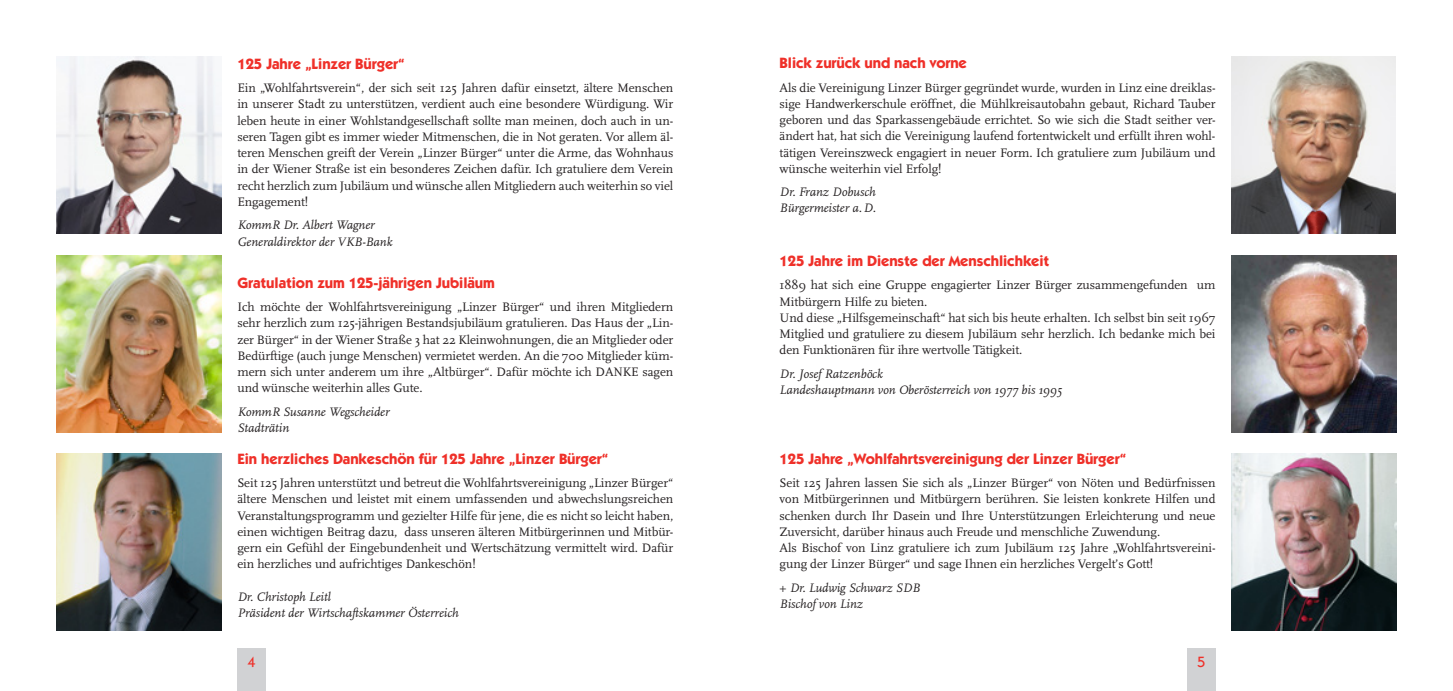
<style>
.page{position:relative;width:1453px;height:691px;background:#fff}
.page>*{position:absolute;margin:0;border:0;box-sizing:border-box;transform-origin:0 0}
.t1{font:700 15px "Itc Kabel";letter-spacing:-.005em;color:#ef3029}
.t2{font:500 15px "Itc Kabel";color:#ef3029}
.t3{font:12.75px/16.2px "Scala";letter-spacing:-.005em;color:#231f20;text-align:justify}
.t4{font:italic 12.75px/16.2px "Scala";letter-spacing:-.005em;color:#231f20}
</style>
<div class="page">
<div style="left:237px;top:648px;width:29px;height:43px;background:#d1d2d4"></div>
<div style="left:1187px;top:648px;width:28px;height:43px;background:#d1d2d4"></div>
<img style="left:57px;top:57px;width:164px;height:177px">
<img style="left:57px;top:255px;width:164px;height:177px">
<img style="left:57px;top:454px;width:164px;height:177px">
<img style="left:1231px;top:57px;width:165px;height:177px">
<img style="left:1231px;top:255px;width:165px;height:177px">
<img style="left:1231px;top:454px;width:165px;height:177px">
<p class="t1" style="left:237px;top:55px;width:169px">125 Jahre „Linzer Bürger“</p>
<p class="t3" style="left:237px;top:80px;width:437px">Ein „Wohlfahrtsverein“, der sich seit 125 Jahren dafür einsetzt, ältere Menschen in unserer Stadt zu unterstützen, verdient auch eine besondere Würdigung. Wir leben heute in einer Wohlstandgesellschaft sollte man meinen, doch auch in un&shy;seren Tagen gibt es immer wieder Mitmenschen, die in Not geraten. Vor allem äl&shy;teren Menschen greift der Verein „Linzer Bürger“ unter die Arme, das Wohnhaus in der Wiener Straße ist ein besonderes Zeichen dafür. Ich gratuliere dem Verein recht herzlich zum Jubiläum und wünsche allen Mitgliedern auch weiterhin so viel Engagement!</p>
<p class="t4" style="left:237px;top:217px;width:157px">KommR Dr. Albert Wagner<br>Generaldirektor der VKB-Bank</p>
<p class="t1" style="left:237px;top:274px;width:259px">Gratulation zum 125-jährigen Jubiläum</p>
<p class="t3" style="left:237px;top:299px;width:437px">Ich möchte der Wohlfahrtsvereinigung „Linzer Bürger“ und ihren Mitgliedern sehr herzlich zum 125-jährigen Bestandsjubiläum gratulieren. Das Haus der „Lin&shy;zer Bürger“ in der Wiener Straße 3 hat 22 Kleinwohnungen, die an Mitglieder oder Bedürftige (auch junge Menschen) vermietet werden. An die 700 Mitglieder küm&shy;mern sich unter anderem um ihre „Altbürger“. Dafür möchte ich DANKE sagen und wünsche weiterhin alles Gute.</p>
<p class="t4" style="left:237px;top:404px;width:154px">KommR Susanne Wegscheider<br>Stadträtin</p>
<p class="t1" style="left:237px;top:449px;width:373px">Ein herzliches Dankeschön für 125 Jahre „Linzer Bürger“</p>
<p class="t3" style="left:237px;top:475px;width:437px">Seit 125 Jahren unterstützt und betreut die Wohlfahrtsvereinigung „Linzer Bürger“ ältere Menschen und leistet mit einem umfassenden und abwechslungsreichen Veranstaltungsprogramm und gezielter Hilfe für jene, die es nicht so leicht haben, einen wichtigen Beitrag dazu, dass unseren älteren Mitbürgerinnen und Mitbür&shy;gern ein Gefühl der Eingebundenheit und Wertschätzung vermittelt wird. Dafür ein herzliches und aufrichtiges Dankeschön!</p>
<p class="t4" style="left:237px;top:589px;width:223px">Dr. Christoph Leitl<br>Präsident der Wirtschaftskammer Österreich</p>
<p class="t1" style="left:780px;top:54px;width:189px">Blick zurück und nach vorne</p>
<p class="t3" style="left:780px;top:80px;width:437px">Als die Vereinigung Linzer Bürger gegründet wurde, wurden in Linz eine dreiklas&shy;sige Handwerkerschule eröffnet, die Mühlkreisautobahn gebaut, Richard Tauber geboren und das Sparkassengebäude errichtet. So wie sich die Stadt seither ver&shy;ändert hat, hat sich die Vereinigung laufend fortentwickelt und erfüllt ihren wohl&shy;tätigen Vereinszweck engagiert in neuer Form. Ich gratuliere zum Jubiläum und wünsche weiterhin viel Erfolg!</p>
<p class="t4" style="left:780px;top:184px;width:98px">Dr. Franz Dobusch<br>Bürgermeister a.D.</p>
<p class="t1" style="left:780px;top:252px;width:271px">125 Jahre im Dienste der Menschlichkeit</p>
<p class="t3" style="left:780px;top:277px;width:437px;text-align:left">1889 hat sich eine Gruppe engagierter Linzer Bürger zusammengefunden um Mitbürgern Hilfe zu bieten.<br>Und diese „Hilfsgemeinschaft“ hat sich bis heute erhalten. Ich selbst bin seit 1967<br>Mitglied und gratuliere zu diesem Jubiläum sehr herzlich. Ich bedanke mich bei den Funktionären für ihre wertvolle Tätigkeit.</p>
<p class="t4" style="left:780px;top:366px;width:284px">Dr. Josef Ratzenböck<br>Landeshauptmann von Oberösterreich von 1977 bis 1995</p>
<p class="t1" style="left:780px;top:449px;width:348px">125 Jahre „Wohlfahrtsvereinigung der Linzer Bürger“</p>
<p class="t3" style="left:780px;top:475px;width:437px;text-align:left">Seit 125 Jahren lassen Sie sich als „Linzer Bürger“ von Nöten und Bedürfnissen von Mitbürgerinnen und Mitbürgern berühren. Sie leisten konkrete Hilfen und schenken durch Ihr Dasein und Ihre Unterstützungen Erleichterung und neue Zuversicht, darüber hinaus auch Freude und menschliche Zuwendung.<br>Als Bischof von Linz gratuliere ich zum Jubiläum 125 Jahre „Wohlfahrtsvereini&shy;gung der Linzer Bürger“ und sage Ihnen ein herzliches Vergelt’s Gott!</p>
<p class="t4" style="left:780px;top:580px;width:142px">+ Dr. Ludwig Schwarz SDB<br>Bischof von Linz</p>
<p class="t2" style="left:247px;top:653px;width:10px">4</p>
<p class="t2" style="left:1197px;top:653px;width:10px">5</p>
</div>
